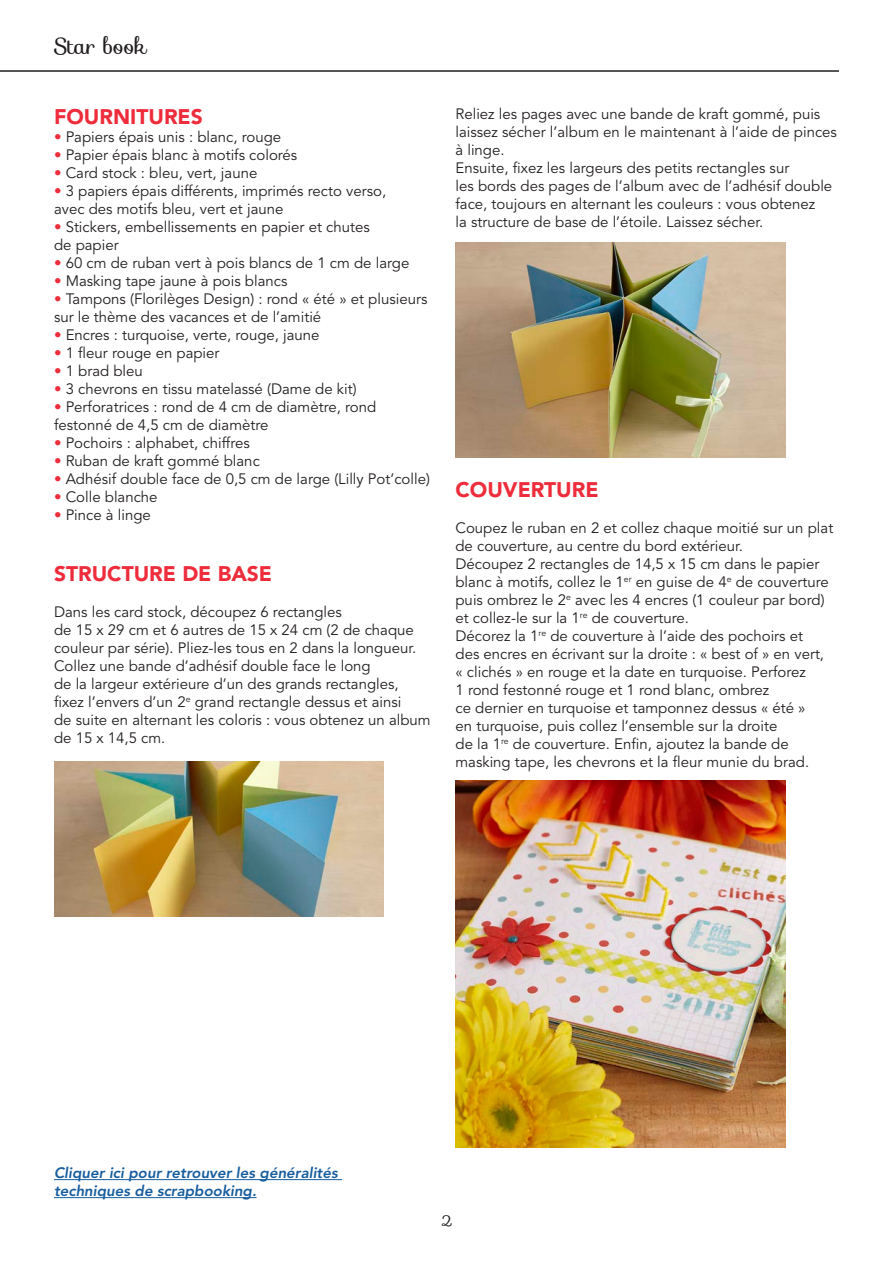
<style>
.page{position:relative;width:893px;height:1263px;background:#fff}
.page>*{position:absolute;margin:0;border:0;box-sizing:border-box;transform-origin:0 0}
.REP-TITRE{font:22.5px "Sofia";color:#231f20}
.PETIT_TITRE{font:900 21px "Avenir LT Std";color:#ee2c3b}
.COURANT-OK{font:15px/18px "Avenir LT Std";color:#231f20}
.COURANT-OK-2{font:italic 800 15px/18px "Avenir LT Std";color:#175d9e}
.t1{font:15px "Sofia";color:#231f20}
.s1{color:#ee2c3b}
</style>
<div class="page">
<hr style="left:0;top:70px;width:839px;height:2px;background:#231f20">
<hr style="left:54px;top:1179px;width:288px;height:1px;background:#175d9e">
<hr style="left:54px;top:1197px;width:202px;height:1px;background:#175d9e">
<img style="left:54px;top:761px;width:330px;height:156px">
<img style="left:455px;top:781px;width:330px;height:366px">
<img style="left:455px;top:242px;width:330px;height:215px">
<p class="REP-TITRE" style="left:54px;top:28px;width:94px">Star book</p>
<p class="PETIT_TITRE" style="left:54px;top:104px;width:150px">FOURNITURES</p>
<p class="COURANT-OK" style="left:54px;top:128px;width:229px"><span class="s1">•</span> Papiers épais unis : blanc, rouge</p>
<p class="COURANT-OK" style="left:54px;top:146px;width:245px"><span class="s1">•</span> Papier épais blanc à motifs colorés</p>
<p class="COURANT-OK" style="left:54px;top:164px;width:205px"><span class="s1">•</span> Card stock : bleu, vert, jaune</p>
<p class="COURANT-OK" style="left:54px;top:182px;width:334px"><span class="s1">•</span> 3 papiers épais différents, imprimés recto verso, avec des motifs bleu, vert et jaune</p>
<p class="COURANT-OK" style="left:54px;top:218px;width:317px"><span class="s1">•</span> Stickers, embellissements en papier et chutes de papier</p>
<p class="COURANT-OK" style="left:54px;top:254px;width:357px"><span class="s1">•</span> 60 cm de ruban vert à pois blancs de 1 cm de large</p>
<p class="COURANT-OK" style="left:54px;top:272px;width:235px"><span class="s1">•</span> Masking tape jaune à pois blancs</p>
<p class="COURANT-OK" style="left:54px;top:290px;width:375px"><span class="s1">•</span> Tampons (Florilèges Design) : rond « été » et plusieurs sur le thème des vacances et de l’amitié</p>
<p class="COURANT-OK" style="left:54px;top:326px;width:267px"><span class="s1">•</span> Encres : turquoise, verte, rouge, jaune</p>
<p class="COURANT-OK" style="left:54px;top:344px;width:167px"><span class="s1">•</span> 1 fleur rouge en papier</p>
<p class="COURANT-OK" style="left:54px;top:362px;width:90px"><span class="s1">•</span> 1 brad bleu</p>
<p class="COURANT-OK" style="left:54px;top:380px;width:304px"><span class="s1">•</span> 3 chevrons en tissu matelassé (Dame de kit)</p>
<p class="COURANT-OK" style="left:54px;top:398px;width:324px"><span class="s1">•</span> Perforatrices : rond de 4 cm de diamètre, rond festonné de 4,5 cm de diamètre</p>
<p class="COURANT-OK" style="left:54px;top:434px;width:197px"><span class="s1">•</span> Pochoirs : alphabet, chiffres</p>
<p class="COURANT-OK" style="left:54px;top:452px;width:207px"><span class="s1">•</span> Ruban de kraft gommé blanc</p>
<p class="COURANT-OK" style="left:54px;top:470px;width:377px"><span class="s1">•</span> Adhésif double face de 0,5 cm de large (Lilly Pot’colle)</p>
<p class="COURANT-OK" style="left:54px;top:488px;width:105px"><span class="s1">•</span> Colle blanche</p>
<p class="COURANT-OK" style="left:54px;top:506px;width:98px"><span class="s1">•</span> Pince à linge</p>
<p class="PETIT_TITRE" style="left:54px;top:561px;width:220px">STRUCTURE DE BASE</p>
<p class="COURANT-OK" style="left:54px;top:603px;width:378px">Dans les card stock, découpez 6 rectangles<br>de 15 x 29 cm et 6 autres de 15 x 24 cm (2 de chaque couleur par série). Pliez-les tous en 2 dans la longueur.<br>Collez une bande d’adhésif double face le long<br>de la largeur extérieure d’un des grands rectangles, fixez l’envers d’un 2<sup>e</sup> grand rectangle dessus et ainsi<br>de suite en alternant les coloris : vous obtenez un album de 15 x 14,5 cm.</p>
<p class="COURANT-OK" style="left:455px;top:106px;width:383px">Reliez les pages avec une bande de kraft gommé, puis laissez sécher l’album en le maintenant à l’aide de pinces à linge.</p>
<p class="COURANT-OK" style="left:455px;top:160px;width:378px">Ensuite, fixez les largeurs des petits rectangles sur<br>les bords des pages de l’album avec de l’adhésif double face, toujours en alternant les couleurs : vous obtenez<br>la structure de base de l’étoile. Laissez sécher.</p>
<p class="PETIT_TITRE" style="left:455px;top:477px;width:145px">COUVERTURE</p>
<p class="COURANT-OK" style="left:455px;top:520px;width:379px">Coupez le ruban en 2 et collez chaque moitié sur un plat de couverture, au centre du bord extérieur.</p>
<p class="COURANT-OK" style="left:455px;top:556px;width:375px">Découpez 2 rectangles de 14,5 x 15 cm dans le papier blanc à motifs, collez le 1<sup>er</sup> en guise de 4<sup>e</sup> de couverture puis ombrez le 2<sup>e</sup> avec les 4 encres (1 couleur par bord) et collez-le sur la 1<sup>re</sup> de couverture.</p>
<p class="COURANT-OK" style="left:455px;top:628px;width:370px">Décorez la 1<sup>re</sup> de couverture à l’aide des pochoirs et des encres en écrivant sur la droite : « best of » en vert, « clichés » en rouge et la date en turquoise. Perforez<br>1 rond festonné rouge et 1 rond blanc, ombrez<br>ce dernier en turquoise et tamponnez dessus « été » en turquoise, puis collez l’ensemble sur la droite<br>de la 1<sup>re</sup> de couverture. Enfin, ajoutez la bande de masking tape, les chevrons et la fleur munie du brad.</p>
<p class="COURANT-OK-2" style="left:54px;top:1164px;width:285px">Cliquer ici pour retrouver les généralités techniques de scrapbooking.</p>
<p class="t1" style="left:441px;top:1209px;width:14px">2</p>
</div>
